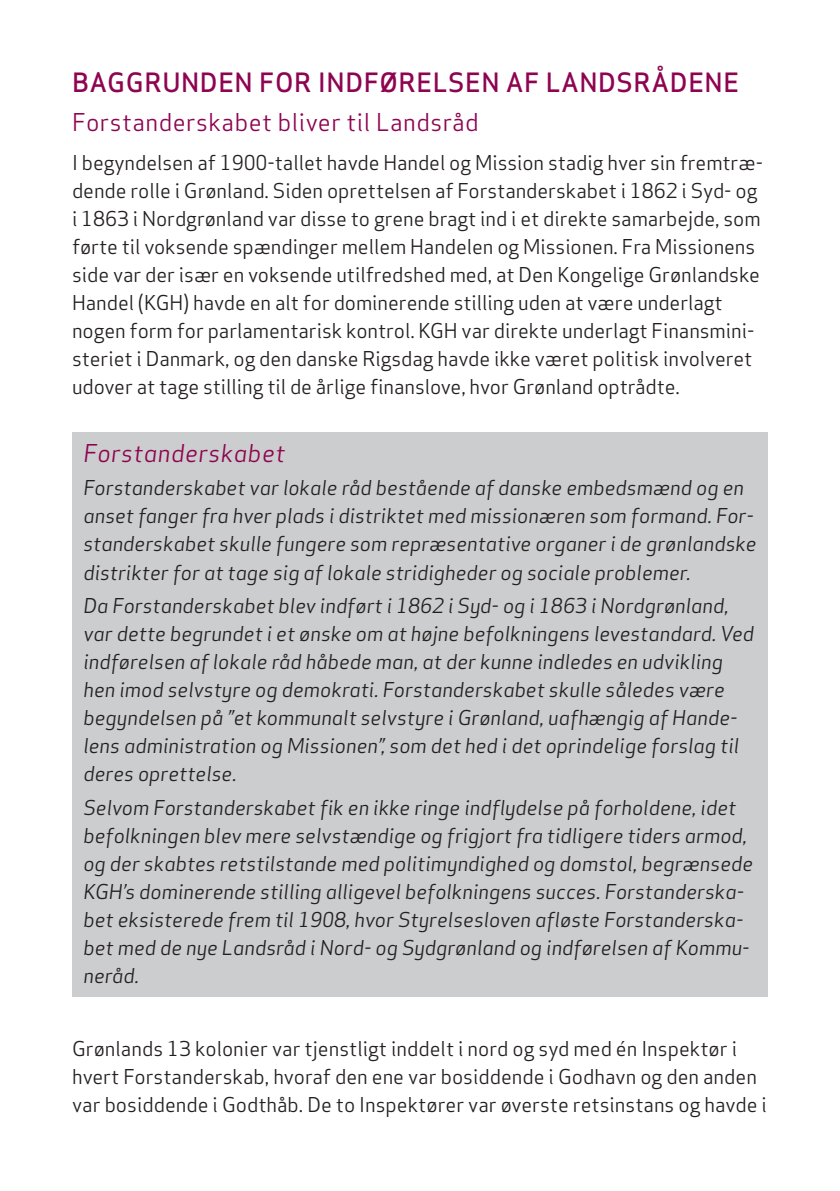
<style>
.page{position:relative;width:840px;height:1191px;background:#fff}
.page>*{position:absolute;margin:0;border:0;box-sizing:border-box;transform-origin:0 0}
.Overskrift_stor{font:500 26px "Apex Sans";letter-spacing:.02em;color:#8e0451}
.Overskrift_små_bogst{font:24px "Apex Sans";letter-spacing:.02em;color:#8e0451}
.Overskrift_små_bogst-2{font:italic 24px "Apex Sans";letter-spacing:.02em;color:#8e0451}
.Brød{font:italic 20px/28px "Apex Sans";color:#231f20}
.Brød-2{font:20px/28px "Apex Sans";letter-spacing:-.005em;color:#231f20}
</style>
<div class="page">
<div style="left:72px;top:432px;width:695px;height:565px;background:#cccdce"></div>
<p class="Overskrift_stor" style="left:72px;top:59px;width:668px">BAGGRUNDEN FOR INDFØRELSEN AF LANDSRÅDENE</p>
<p class="Overskrift_små_bogst" style="left:72px;top:102px;width:408px">Forstanderskabet bliver til Landsråd</p>
<p class="Brød-2" style="left:72px;top:147px;width:692px">I begyndelsen af 1900-tallet havde Handel og Mission stadig hver sin fremtræ&shy;dende rolle i Grønland. Siden oprettelsen af Forstanderskabet i 1862 i Syd- og i 1863 i Nordgrønland var disse to grene bragt ind i et direkte samarbejde, som førte til voksende spændinger mellem Handelen og Missionen. Fra Missionens side var der især en voksende utilfredshed med, at Den Kongelige Grønlandske Handel (KGH) havde en alt for dominerende stilling uden at være underlagt nogen form for parlamentarisk kontrol. KGH var direkte underlagt Finansmini&shy;steriet i Danmark, og den danske Rigsdag havde ikke været politisk involveret udover at tage stilling til de årlige finanslove, hvor Grønland optrådte.</p>
<p class="Overskrift_små_bogst-2" style="left:83px;top:433px;width:203px">Forstanderskabet</p>
<p class="Brød" style="left:83px;top:472px;width:674px">Forstanderskabet var lokale råd bestående af danske embedsmænd og en anset fanger fra hver plads i distriktet med missionæren som formand. For&shy;standerskabet skulle fungere som repræsentative organer i de grønlandske distrikter for at tage sig af lokale stridigheder og sociale problemer.</p>
<p class="Brød" style="left:83px;top:590px;width:671px">Da Forstanderskabet blev indført i 1862 i Syd- og i 1863 i Nordgrønland, var dette begrundet i et ønske om at højne befolkningens levestandard. Ved indførelsen af lokale råd håbede man, at der kunne indledes en udvikling hen imod selvstyre og demokrati. Forstanderskabet skulle således være begyndelsen på ”et kommunalt selvstyre i Grønland, uafhængig af Hande&shy;lens administration og Missionen”, som det hed i det oprindelige forslag til deres oprettelse.</p>
<p class="Brød" style="left:83px;top:791px;width:671px">Selvom Forstanderskabet fik en ikke ringe indflydelse på forholdene, idet befolkningen blev mere selvstændige og frigjort fra tidligere tiders armod, og der skabtes retstilstande med politimyndighed og domstol, begrænsede KGH’s dominerende stilling alligevel befolkningens succes. Forstanderska&shy;bet eksisterede frem til 1908, hvor Styrelsesloven afløste Forstanderska&shy;bet med de nye Landsråd i Nord- og Sydgrønland og indførelsen af Kommu&shy;neråd.</p>
<p class="Brød-2" style="left:72px;top:1032px;width:696px">Grønlands 13 kolonier var tjenstligt inddelt i nord og syd med én Inspektør i hvert Forstanderskab, hvoraf den ene var bosiddende i Godhavn og den anden var bosiddende i Godthåb. De to Inspektører var øverste retsinstans og havde i</p>
</div>
